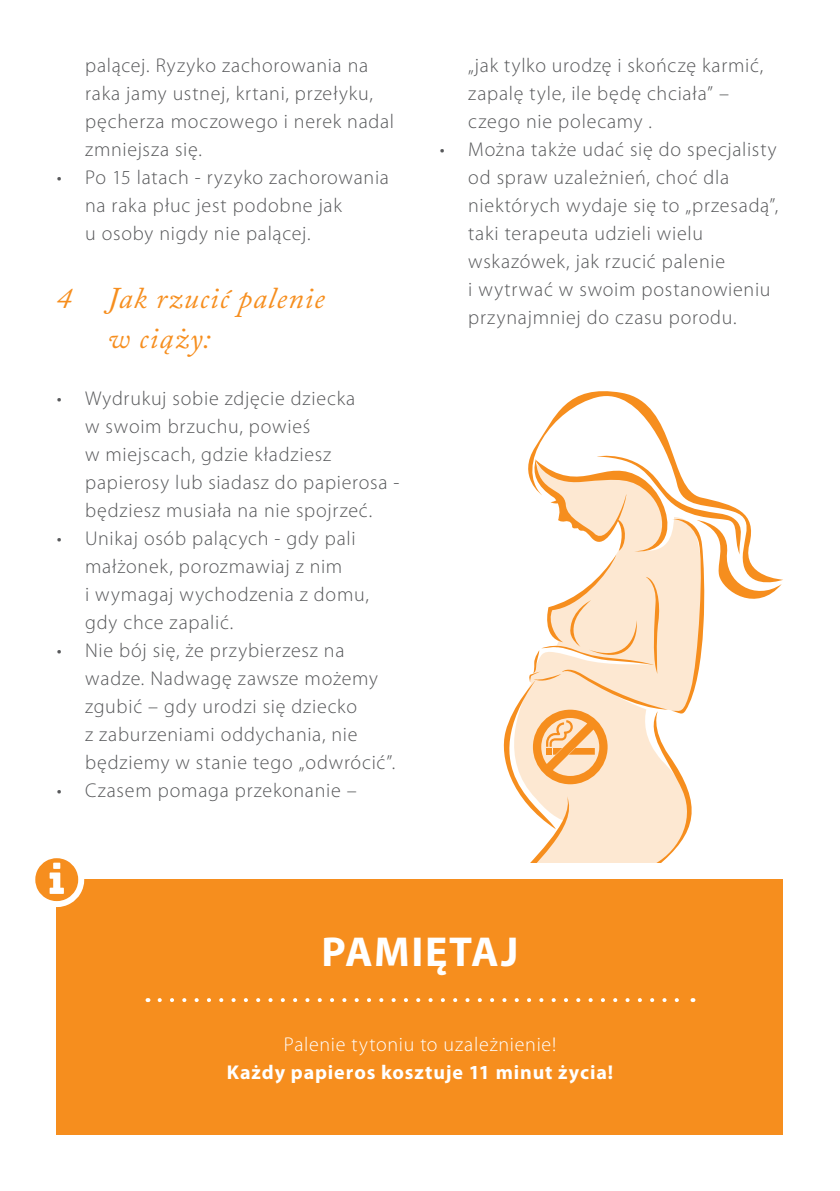
<style>
.page{position:relative;width:840px;height:1191px;background:#fff}
.page>*{position:absolute;margin:0;border:0;box-sizing:border-box;transform-origin:0 0}
.t1{font:700 42px "Myriad Pro";letter-spacing:.04em;color:#fff}
.t2{font:italic 30px/40px "Adobe Caslon Pro";letter-spacing:.035em;color:#f68e1e}
.t3{font:300 20px/28px "Myriad Pro";letter-spacing:.04em;color:#57585a}
.t4{font:700 20px "Myriad Pro";letter-spacing:.045em;color:#fff}
.t5{font:300 20px "Myriad Pro";letter-spacing:.035em;color:#fff}
</style>
<div class="page">
<div style="left:57px;top:879px;width:725px;height:255px;background:#f68e1e"></div>
<svg style="left:159px;top:998px;width:520px;height:4px"></svg>
<svg style="left:534px;top:391px;width:248px;height:194px"></svg>
<svg style="left:503px;top:449px;width:278px;height:413px"></svg>
<svg style="left:56px;top:879px;width:29px;height:37px"></svg>
<p class="t3" style="left:85px;top:51px;width:310px">palącej. Ryzyko zachorowania na raka jamy ustnej, krtani, przełyku, pęcherza moczowego i nerek nadal zmniejsza się.</p>
<p class="t3" style="left:85px;top:163px;width:305px;text-indent:-28px">• Po 15 latach - ryzyko zachorowania na raka płuc jest podobne jak<br>u osoby nigdy nie palącej.</p>
<h2 class="t2" style="left:108px;top:278px;width:218px;text-indent:-51px">4 Jak rzucić palenie w ciąży:</h2>
<p class="t3" style="left:85px;top:384px;width:316px;text-indent:-28px">• Wydrukuj sobie zdjęcie dziecka<br>w swoim brzuchu, powieś<br>w miejscach, gdzie kładziesz papierosy lub siadasz do papierosa - będziesz musiała na nie spojrzeć.</p>
<p class="t3" style="left:85px;top:524px;width:285px;text-indent:-28px">• Unikaj osób palących - gdy pali małżonek, porozmawiaj z nim<br>i wymagaj wychodzenia z domu, gdy chce zapalić.</p>
<p class="t3" style="left:85px;top:636px;width:311px;text-indent:-28px">• Nie bój się, że przybierzesz na wadze. Nadwagę zawsze możemy zgubić – gdy urodzi się dziecko<br>z zaburzeniami oddychania, nie będziemy w stanie tego „odwrócić”.</p>
<p class="t3" style="left:57px;top:776px;width:301px">• Czasem pomaga przekonanie –</p>
<p class="t3" style="left:468px;top:51px;width:296px">„jak tylko urodzę i skończę karmić, zapalę tyle, ile będę chciała” – czego nie polecamy .</p>
<p class="t3" style="left:468px;top:135px;width:311px;text-indent:-28px">• Można także udać się do specjalisty od spraw uzależnień, choć dla niektórych wydaje się to „przesadą”, taki terapeuta udzieli wielu wskazówek, jak rzucić palenie<br>i wytrwać w swoim postanowieniu przynajmniej do czasu porodu.</p>
<h1 class="t1" style="left:321px;top:924px;width:198px">PAMIĘTAJ</h1>
<p class="t5" style="left:283px;top:1032px;width:274px">Palenie tytoniu to uzależnienie!</p>
<p class="t4" style="left:227px;top:1059px;width:387px">Każdy papieros kosztuje 11 minut życia!</p>
</div>
